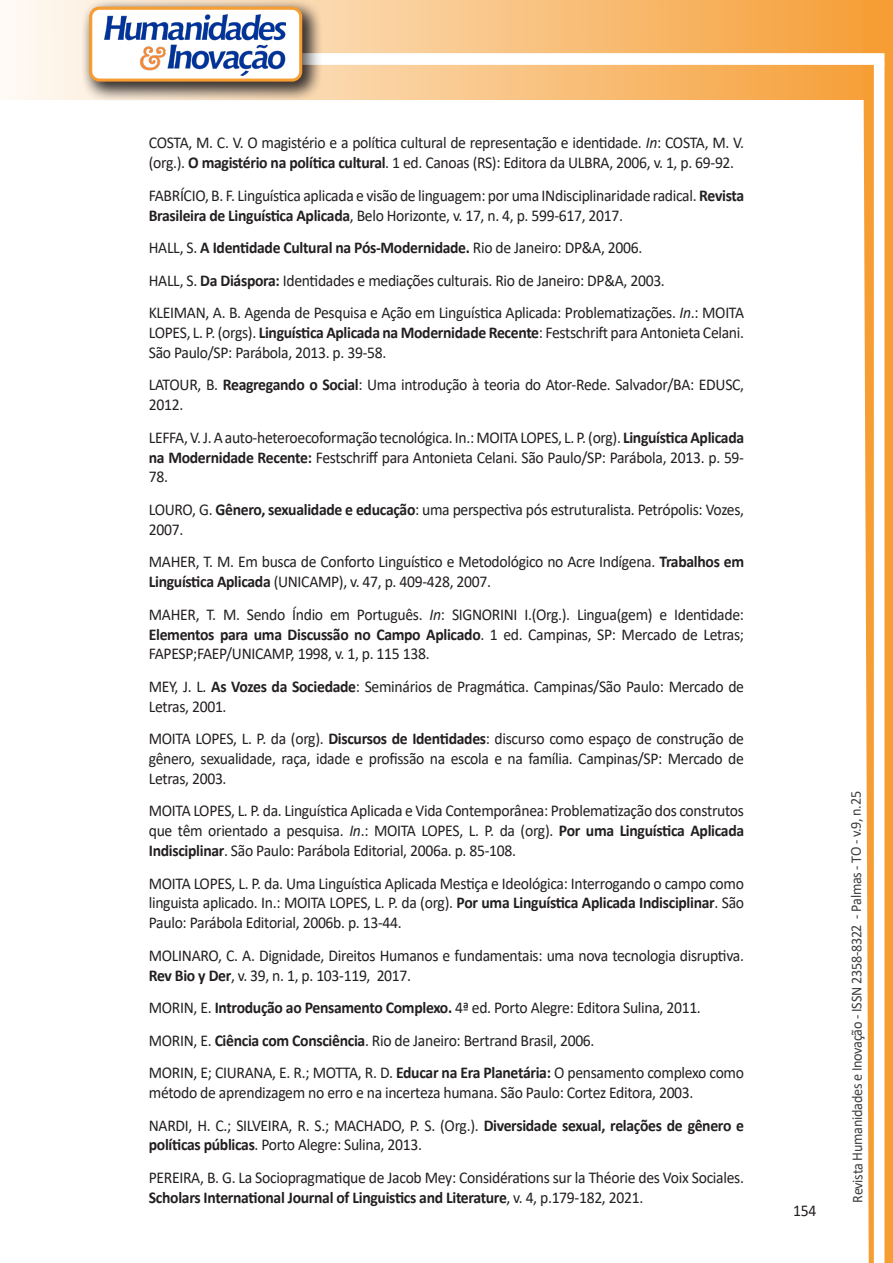
<style>
.page{position:relative;width:893px;height:1263px;background:#fff}
.page>*{position:absolute;margin:0;border:0;box-sizing:border-box;transform-origin:0 0}
.texto{font:16.5px/19.8px "Calibri";letter-spacing:-.02em;color:#231f20;scale:.95 1}
.texto-2{font:700 16.5px "Calibri";letter-spacing:-.02em;color:#231f20;scale:.95 1}
.t1{font:15px "Calibri";letter-spacing:-.025em;color:#3e3e3f;scale:.95 1}
.s1{font-style:italic}
.s2{font-weight:700}
.s3{font-weight:400}
</style>
<div class="page">
<svg style="left:5px;top:0;width:858px;height:100px;background:#f9c484"></svg>
<div style="left:302px;top:53px;width:582px;height:12px;background:#fff;border:2px solid #fff"></div>
<svg style="left:863px;top:0;width:30px;height:1263px"></svg>
<div style="left:81px;top:0;width:241px;height:102px;background:#231f20;opacity:.75"></div>
<svg style="left:91px;top:8px;width:210px;height:72px"></svg>
<div style="left:89px;top:7px;width:213px;height:75px;border:3px solid #f69e34;border-radius:9px"></div>
<p class="texto" style="left:149px;top:133px;width:628px">COSTA, M. C. V. O magistério e a política cultural de representação e identidade. <span class="s1">In</span>: COSTA, M. V. (org.). <span class="s2">O magistério na política cultural</span>. 1 ed. Canoas (RS): Editora da ULBRA, 2006, v. 1, p. 69-92.</p>
<p class="texto" style="left:149px;top:185px;width:628px">FABRÍCIO, B. F. Linguística aplicada e visão de linguagem: por uma INdisciplinaridade radical. <span class="s2">Revista<br>Brasileira de Linguística Aplicada</span>, Belo Horizonte, v. 17, n. 4, p. 599-617, 2017.</p>
<p class="texto-2" style="left:149px;top:236px;width:521px"><span class="s3">HALL, S.</span> A Identidade Cultural na Pós-Modernidade. <span class="s3">Rio de Janeiro: DP&amp;A, 2006.</span></p>
<p class="texto" style="left:149px;top:270px;width:545px">HALL, S. <span class="s2">Da Diáspora:</span> Identidades e mediações culturais. Rio de Janeiro: DP&amp;A, 2003.</p>
<p class="texto" style="left:149px;top:302px;width:628px;text-align:justify">KLEIMAN, A. B. Agenda de Pesquisa e Ação em Linguística Aplicada: Problematizações. <span class="s1">In</span>.: MOITA LOPES, L. P. (orgs). <span class="s2">Linguística Aplicada na Modernidade Recente</span>: Festschrift para Antonieta Celani.<br>São Paulo/SP: Parábola, 2013. p. 39-58.</p>
<p class="texto" style="left:149px;top:375px;width:628px">LATOUR, B. <span class="s2">Reagregando o Social</span>: Uma introdução à teoria do Ator-Rede. Salvador/BA: EDUSC,<br>2012.</p>
<p class="texto" style="left:149px;top:427px;width:628px;text-align:justify">LEFFA, V. J. A auto-heteroecoformação tecnológica. In.: MOITA LOPES, L. P. (org). <span class="s2">Linguística Aplicada na Modernidade Recente:</span> Festschriff para Antonieta Celani. São Paulo/SP: Parábola, 2013. p. 59- 78.</p>
<p class="texto" style="left:149px;top:499px;width:628px">LOURO, G. <span class="s2">Gênero, sexualidade e educação</span>: uma perspectiva pós estruturalista. Petrópolis: Vozes,<br>2007.</p>
<p class="texto" style="left:149px;top:551px;width:628px">MAHER, T. M. Em busca de Conforto Linguístico e Metodológico no Acre Indígena. <span class="s2">Trabalhos em<br>Linguística Aplicada</span> (UNICAMP), v. 47, p. 409-428, 2007.</p>
<p class="texto" style="left:149px;top:604px;width:628px;text-align:justify">MAHER, T. M. Sendo Índio em Português. <span class="s1">In</span>: SIGNORINI I.(Org.). Lingua(gem) e Identidade:<br><span class="s2">Elementos para uma Discussão no Campo Aplicado</span>. 1 ed. Campinas, SP: Mercado de Letras; FAPESP;FAEP/UNICAMP, 1998, v. 1, p. 115 138.</p>
<p class="texto" style="left:149px;top:676px;width:628px">MEY, J. L. <span class="s2">As Vozes da Sociedade</span>: Seminários de Pragmática. Campinas/São Paulo: Mercado de<br>Letras, 2001.</p>
<p class="texto" style="left:149px;top:728px;width:628px;text-align:justify">MOITA LOPES, L. P. da (org). <span class="s2">Discursos de Identidades</span>: discurso como espaço de construção de gênero, sexualidade, raça, idade e profissão na escola e na família. Campinas/SP: Mercado de Letras, 2003.</p>
<p class="texto" style="left:149px;top:801px;width:628px;text-align:justify">MOITA LOPES, L. P. da. Linguística Aplicada e Vida Contemporânea: Problematização dos construtos que têm orientado a pesquisa. <span class="s1">In</span>.: MOITA LOPES, L. P. da (org). <span class="s2">Por uma Linguística Aplicada Indisciplinar</span>. São Paulo: Parábola Editorial, 2006a. p. 85-108.</p>
<p class="texto" style="left:149px;top:873px;width:628px;text-align:justify">MOITA LOPES, L. P. da. Uma Linguística Aplicada Mestiça e Ideológica: Interrogando o campo como linguista aplicado. In.: MOITA LOPES, L. P. da (org). <span class="s2">Por uma Linguística Aplicada Indisciplinar</span>. São Paulo: Parábola Editorial, 2006b. p. 13-44.</p>
<p class="texto" style="left:149px;top:945px;width:628px">MOLINARO, C. A. Dignidade, Direitos Humanos e fundamentais: uma nova tecnologia disruptiva.<br><span class="s2">Rev Bio y Der</span>, v. 39, n. 1, p. 103-119, 2017.</p>
<p class="texto" style="left:149px;top:997px;width:583px">MORIN, E. <span class="s2">Introdução ao Pensamento Complexo.</span> 4ª ed. Porto Alegre: Editora Sulina, 2011.</p>
<p class="texto" style="left:149px;top:1030px;width:471px">MORIN, E. <span class="s2">Ciência com Consciência</span>. Rio de Janeiro: Bertrand Brasil, 2006.</p>
<p class="texto" style="left:149px;top:1062px;width:628px">MORIN, E; CIURANA, E. R.; MOTTA, R. D. <span class="s2">Educar na Era Planetária:</span> O pensamento complexo como método de aprendizagem no erro e na incerteza humana. São Paulo: Cortez Editora, 2003.</p>
<p class="texto" style="left:149px;top:1115px;width:628px">NARDI, H. C.; SILVEIRA, R. S.; MACHADO, P. S. (Org.). <span class="s2">Diversidade sexual, relações de gênero e políticas públicas</span>. Porto Alegre: Sulina, 2013.</p>
<p class="texto" style="left:149px;top:1167px;width:628px">PEREIRA, B. G. La Sociopragmatique de Jacob Mey: Considérations sur la Théorie des Voix Sociales.<br><span class="s2">Scholars International Journal of Linguistics and Literature</span>, v. 4, p.179-182, 2021.</p>
<p class="texto" style="left:793px;top:1200px;width:26px">154</p>
<p class="t1" style="left:846px;top:1203px;width:435px;rotate:-90deg">Revista Humanidades e Inovação - ISSN 2358-8322 - Palmas - TO - v.9, n.25</p>
</div>
